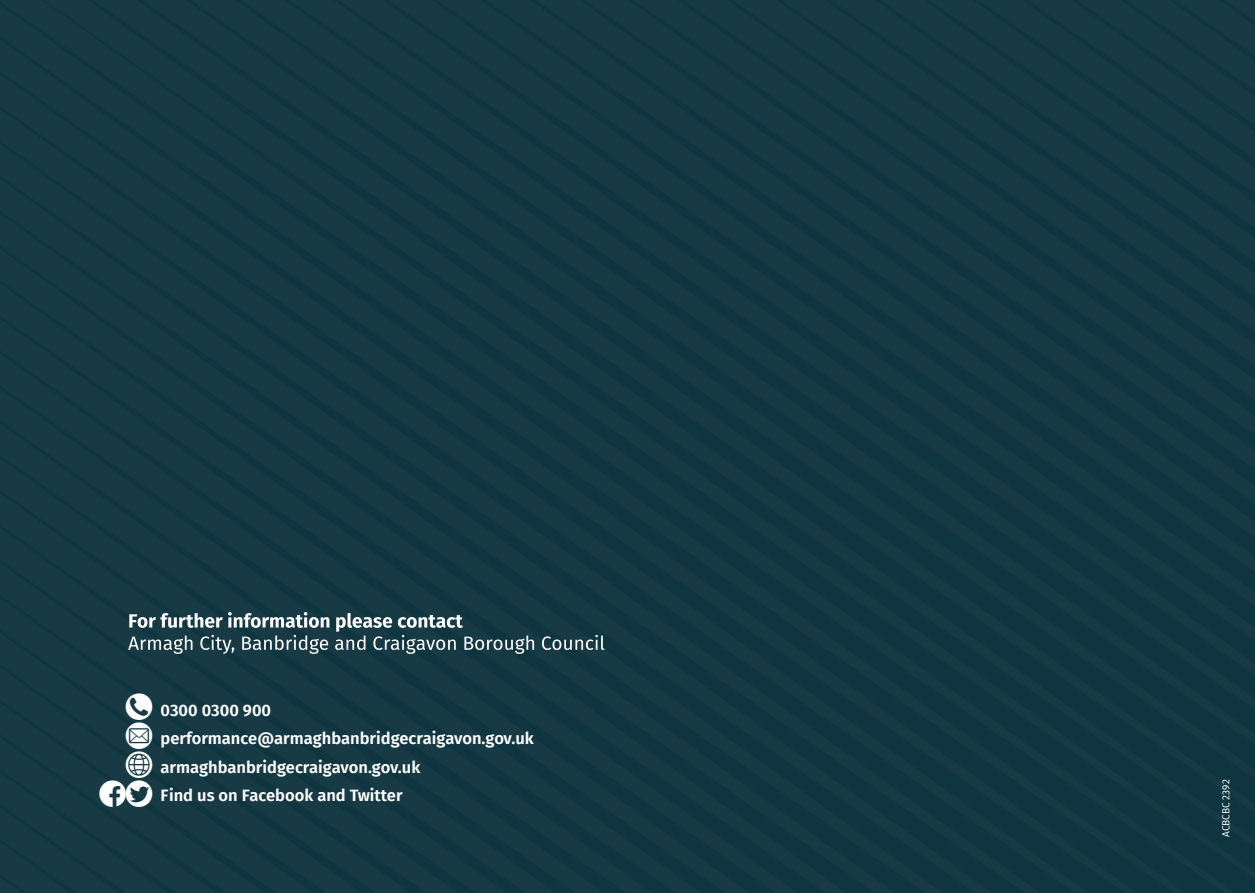
<style>
.page{position:relative;width:1255px;height:893px;background:#fff}
.page>*{position:absolute;margin:0;border:0;box-sizing:border-box;transform-origin:0 0}
.t1{font:26.55px/29px "Glyphter";color:#fff;text-align:justify}
.t2{font:600 16.5px/28.3px "Fira Sans";color:#fff}
.t3{font:10.05px "Fira Sans";color:#fff}
</style>
<div class="page">
<div style="left:0;top:0;width:1253px;height:893px;background:#173a45"></div>
<div style="left:0;top:25px;width:1205px;height:868px;background:#173a45"></div>
<div style="left:0;top:60px;width:1156px;height:833px;background:#173a45"></div>
<div style="left:0;top:95px;width:1108px;height:798px;background:#173a45"></div>
<div style="left:0;top:130px;width:1059px;height:763px;background:#173a45"></div>
<div style="left:0;top:165px;width:1011px;height:728px;background:#173a45"></div>
<div style="left:0;top:200px;width:963px;height:693px;background:#173a45"></div>
<div style="left:0;top:235px;width:914px;height:658px;background:#173a45"></div>
<div style="left:0;top:269px;width:866px;height:624px;background:#173a45"></div>
<div style="left:0;top:304px;width:817px;height:589px;background:#173a45"></div>
<div style="left:0;top:339px;width:769px;height:554px;background:#173a45"></div>
<div style="left:0;top:374px;width:720px;height:519px;background:#173a45"></div>
<div style="left:0;top:409px;width:672px;height:484px;background:#173a45"></div>
<div style="left:0;top:444px;width:623px;height:449px;background:#173a45"></div>
<div style="left:0;top:479px;width:575px;height:414px;background:#173a45"></div>
<div style="left:0;top:514px;width:526px;height:379px;background:#173a45"></div>
<div style="left:0;top:549px;width:478px;height:344px;background:#173a45"></div>
<div style="left:0;top:584px;width:430px;height:309px;background:#173a45"></div>
<div style="left:0;top:619px;width:381px;height:274px;background:#173a45"></div>
<div style="left:0;top:653px;width:333px;height:240px;background:#173a45"></div>
<div style="left:0;top:688px;width:284px;height:205px;background:#173a45"></div>
<div style="left:0;top:723px;width:236px;height:170px;background:#173a45"></div>
<svg style="left:542px;top:635px;width:62px;height:15px"></svg>
<svg style="left:128px;top:612px;width:406px;height:42px;background:#47636b"></svg>
<p class="t1" style="left:126px;top:697px;width:28px">p e w</p>
<p class="t2" style="left:160px;top:695px;width:375px">0300 0300 900 performance@armaghbanbridgecraigavon.gov.uk armaghbanbridgecraigavon.gov.uk</p>
<p class="t1" style="left:99px;top:784px;width:55px">ft</p>
<p class="t2" style="left:160px;top:780px;width:243px">Find us on Facebook and Twitter</p>
<p class="t3" style="left:1218px;top:837px;width:59px;rotate:-90deg">ACBCBC 2392</p>
</div>
